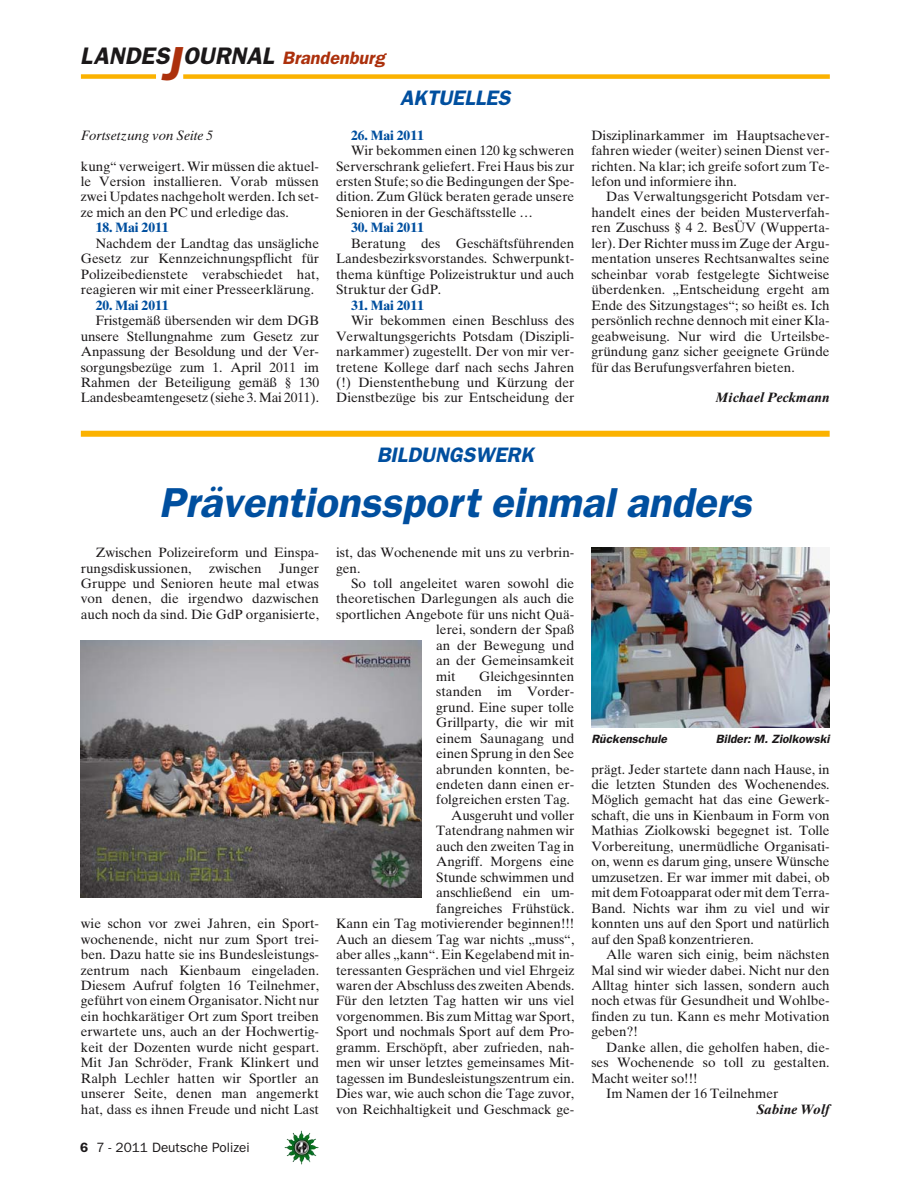
<style>
.page{position:relative;width:902px;height:1200px;background:#fff}
.page>*{position:absolute;margin:0;border:0;box-sizing:border-box;transform-origin:0 0}
.t1{font:italic 600 42px "Franklin Gothic";color:#004f9f}
.t2{font:italic 600 24px "Franklin Gothic";color:#1b1819}
.t3{font:italic 600 21px "Franklin Gothic";color:#004f9f}
.t4{font:13.5px/15.5px "Times Ten";color:#1b1819;text-align:justify}
.t5{font:700 13.5px "Times Ten";color:#004f9f}
.t6{font:italic 700 13.5px "Times Ten";color:#1b1819}
.t7{font:13.5px "Franklin Gothic";color:#1b1819}
.t8{font:italic 13.5px "Times Ten";color:#1b1819}
.t9{font:italic 600 12px "Franklin Gothic";color:#1b1819}
.s1{font-size:48px;color:#ac300c}
.s2{font-size:18px;color:#ac300c}
.s3{font-weight:600}
</style>
<div class="page">
<img style="left:287px;top:1132px;width:31px;height:32px">
<div style="left:81px;top:74px;width:75px;height:5px;background:#fbb200"></div>
<div style="left:183px;top:74px;width:646px;height:5px;background:#fbb200"></div>
<div style="left:81px;top:430px;width:748px;height:6px;background:#fbb200"></div>
<img style="left:591px;top:547px;width:238px;height:179px">
<img style="left:81px;top:640px;width:340px;height:256px">
<h2 class="t2" style="left:80px;top:48px;width:306px">LANDES<span class="s1">J</span>OURNAL <span class="s2">Brandenburg</span></h2>
<h3 class="t3" style="left:400px;top:90px;width:115px">AKTUELLES</h3>
<p class="t8" style="left:81px;top:130px;width:134px">Fortsetzung von Seite 5</p>
<p class="t4" style="left:81px;top:159px;width:240px">kung“ verweigert. Wir müssen die aktuel&shy;le Version installieren. Vorab müssen zwei Updates nachgeholt werden. Ich set&shy;ze mich an den PC und erledige das.</p>
<p class="t5" style="left:96px;top:223px;width:74px">18. Mai 2011</p>
<p class="t4" style="left:81px;top:237px;width:240px;text-indent:15px">Nachdem der Landtag das unsägliche Gesetz zur Kennzeichnungspflicht für Polizeibedienstete verabschiedet hat, reagieren wir mit einer Presseerklärung.</p>
<p class="t5" style="left:96px;top:300px;width:74px">20. Mai 2011</p>
<p class="t4" style="left:81px;top:314px;width:240px;text-indent:15px">Fristgemäß übersenden wir dem DGB unsere Stellungnahme zum Gesetz zur Anpassung der Besoldung und der Ver&shy;sorgungsbezüge zum 1. April 2011 im Rahmen der Beteiligung gemäß § 130<br>Landesbeamtengesetz (siehe 3. Mai 2011).</p>
<p class="t5" style="left:351px;top:130px;width:74px">26. Mai 2011</p>
<p class="t4" style="left:336px;top:144px;width:240px;text-indent:15px">Wir bekommen einen 120 kg schweren Serverschrank geliefert. Frei Haus bis zur ersten Stufe; so die Bedingungen der Spe&shy;dition. Zum Glück beraten gerade unsere Senioren in der Geschäftsstelle …</p>
<p class="t5" style="left:351px;top:223px;width:74px">30. Mai 2011</p>
<p class="t4" style="left:336px;top:237px;width:240px;text-indent:15px">Beratung des Geschäftsführenden Landesbezirksvorstandes. Schwerpunkt&shy;thema künftige Polizeistruktur und auch Struktur der GdP.</p>
<p class="t5" style="left:351px;top:300px;width:74px">31. Mai 2011</p>
<p class="t4" style="left:336px;top:314px;width:240px;text-indent:15px">Wir bekommen einen Beschluss des Verwaltungsgerichts Potsdam (Diszipli&shy;narkammer) zugestellt. Der von mir ver&shy;tretene Kollege darf nach sechs Jahren (!) Dienstenthebung und Kürzung der Dienstbezüge bis zur Entscheidung der</p>
<h3 class="t3" style="left:376px;top:447px;width:159px">BILDUNGSWERK</h3>
<p class="t4" style="left:591px;top:128px;width:240px">Disziplinarkammer im Hauptsachever&shy;fahren wieder (weiter) seinen Dienst ver&shy;richten. Na klar; ich greife sofort zum Te&shy;lefon und informiere ihn.</p>
<p class="t4" style="left:591px;top:190px;width:240px;text-indent:15px">Das Verwaltungsgericht Potsdam ver&shy;handelt eines der beiden Musterverfah&shy;ren Zuschuss § 4 2. BesÜV (Wupperta&shy;ler). Der Richter muss im Zuge der Argu&shy;mentation unseres Rechtsanwaltes seine scheinbar vorab festgelegte Sichtweise überdenken. „Entscheidung ergeht am Ende des Sitzungstages“; so heißt es. Ich persönlich rechne dennoch mit einer Kla&shy;geabweisung. Nur wird die Urteilsbe&shy;gründung ganz sicher geeignete Gründe für das Berufungsverfahren bieten.</p>
<p class="t6" style="left:715px;top:392px;width:116px">Michael Peckmann</p>
<h1 class="t1" style="left:159px;top:487px;width:601px">Präventionssport einmal anders</h1>
<p class="t4" style="left:81px;top:546px;width:240px;text-indent:15px">Zwischen Polizeireform und Einspa&shy;rungsdiskussionen,</p>
<p class="t4" style="left:209px;top:561px;width:54px">zwischen</p>
<p class="t4" style="left:81px;top:561px;width:240px;text-indent:198px">Junger Gruppe und Senioren heute mal etwas von denen, die irgendwo dazwischen auch noch da sind. Die GdP organisierte,</p>
<p class="t4" style="left:81px;top:916px;width:240px">wie schon vor zwei Jahren, ein Sport - wochenende, nicht nur zum Sport trei&shy;ben. Dazu hatte sie ins Bundesleistungs&shy;zentrum nach Kienbaum eingeladen.<br>Diesem Aufruf folgten 16 Teilnehmer, geführt von einem Organisator. Nicht nur ein hochkarätiger Ort zum Sport treiben erwartete uns, auch an der Hochwertig&shy;keit der Dozenten wurde nicht gespart.<br>Mit Jan Schröder, Frank Klinkert und Ralph Lechler hatten wir Sportler an unserer Seite, denen man angemerkt hat, dass es ihnen Freude und nicht Last</p>
<p class="t7" style="left:80px;top:1142px;width:171px"><span class="s3">6</span> 7 - 2011 Deutsche Polizei</p>
<p class="t4" style="left:336px;top:546px;width:240px">ist, das Wochenende mit uns zu verbrin&shy;gen.</p>
<p class="t4" style="left:351px;top:577px;width:225px">So toll angeleitet waren sowohl die</p>
<p class="t4" style="left:336px;top:592px;width:240px">theoretischen Darlegungen als auch die</p>
<p class="t4" style="left:336px;top:607px;width:240px">sportlichen Angebote für uns nicht Quä-</p>
<p class="t4" style="left:436px;top:623px;width:140px">lerei, sondern der Spaß</p>
<p class="t4" style="left:436px;top:638px;width:140px">an der Bewegung und</p>
<p class="t4" style="left:436px;top:654px;width:140px">an der Gemeinsamkeit</p>
<p class="t4" style="left:436px;top:669px;width:21px">mit</p>
<p class="t4" style="left:479px;top:669px;width:97px">Gleichgesinnten</p>
<p class="t4" style="left:436px;top:685px;width:140px">standen im Vorder-</p>
<p class="t4" style="left:436px;top:700px;width:140px">grund. Eine super tolle</p>
<p class="t4" style="left:436px;top:716px;width:140px">Grillparty, die wir mit</p>
<p class="t4" style="left:436px;top:731px;width:140px">einem Saunagang und</p>
<p class="t4" style="left:436px;top:746px;width:140px">einen Sprung in den See</p>
<p class="t4" style="left:436px;top:762px;width:140px">abrunden konnten, be-</p>
<p class="t4" style="left:436px;top:777px;width:140px">endeten dann einen er-</p>
<p class="t4" style="left:436px;top:793px;width:135px">folgreichen ersten Tag.</p>
<p class="t4" style="left:451px;top:808px;width:125px">Ausgeruht und voller</p>
<p class="t4" style="left:436px;top:824px;width:140px">Tatendrang nahmen wir</p>
<p class="t4" style="left:436px;top:839px;width:140px">auch den zweiten Tag in</p>
<p class="t4" style="left:436px;top:855px;width:140px">Angriff. Morgens eine</p>
<p class="t4" style="left:436px;top:870px;width:140px">Stunde schwimmen und</p>
<p class="t4" style="left:436px;top:886px;width:140px">anschließend ein um-</p>
<p class="t4" style="left:436px;top:901px;width:140px">fangreiches Frühstück.</p>
<p class="t4" style="left:336px;top:916px;width:240px">Kann ein Tag motivierender beginnen!!!</p>
<p class="t4" style="left:336px;top:932px;width:240px">Auch an diesem Tag war nichts „muss“,</p>
<p class="t4" style="left:336px;top:947px;width:240px">aber alles „kann“. Ein Kegelabend mit in-</p>
<p class="t4" style="left:336px;top:963px;width:240px">teressanten Gesprächen und viel Ehrgeiz</p>
<p class="t4" style="left:336px;top:978px;width:240px">waren der Abschluss des zweiten Abends.</p>
<p class="t4" style="left:336px;top:994px;width:240px">Für den letzten Tag hatten wir uns viel</p>
<p class="t4" style="left:336px;top:1009px;width:240px">vorgenommen. Bis zum Mittag war Sport,</p>
<p class="t4" style="left:336px;top:1025px;width:240px">Sport und nochmals Sport auf dem Pro-</p>
<p class="t4" style="left:336px;top:1040px;width:240px">gramm. Erschöpft, aber zufrieden, nah-</p>
<p class="t4" style="left:336px;top:1055px;width:240px">men wir unser letztes gemeinsames Mit-</p>
<p class="t4" style="left:336px;top:1071px;width:240px">tagessen im Bundesleistungszentrum ein.</p>
<p class="t4" style="left:336px;top:1086px;width:240px">Dies war, wie auch schon die Tage zuvor,</p>
<p class="t4" style="left:336px;top:1102px;width:240px">von Reichhaltigkeit und Geschmack ge-</p>
<p class="t9" style="left:591px;top:734px;width:79px">Rückenschule</p>
<p class="t9" style="left:716px;top:734px;width:117px">Bilder: M. Ziolkowski</p>
<p class="t4" style="left:591px;top:762px;width:240px">prägt. Jeder startete dann nach Hause, in die letzten Stunden des Wochenendes.<br>Möglich gemacht hat das eine Gewerk&shy;schaft, die uns in Kienbaum in Form von Mathias Ziolkowski begegnet ist. Tolle Vorbereitung, unermüdliche Organisati&shy;on, wenn es darum ging, unsere Wünsche umzusetzen. Er war immer mit dabei, ob mit dem Fotoapparat oder mit dem Terra-Band. Nichts war ihm zu viel und wir konnten uns auf den Sport und natürlich auf den Spaß konzentrieren.</p>
<p class="t4" style="left:591px;top:947px;width:240px;text-indent:15px">Alle waren sich einig, beim nächsten Mal sind wir wieder dabei. Nicht nur den Alltag hinter sich lassen, sondern auch noch etwas für Gesundheit und Wohlbe&shy;finden zu tun. Kann es mehr Motivation geben?!</p>
<p class="t4" style="left:606px;top:1040px;width:225px">Danke allen, die geholfen haben, die-</p>
<p class="t4" style="left:591px;top:1056px;width:240px">ses Wochenende so toll zu gestalten.</p>
<p class="t4" style="left:591px;top:1071px;width:108px">Macht weiter so!!!</p>
<p class="t4" style="left:606px;top:1086px;width:173px">Im Namen der 16 Teilnehmer</p>
<p class="t6" style="left:756px;top:1103px;width:74px">Sabine Wolf</p>
</div>
